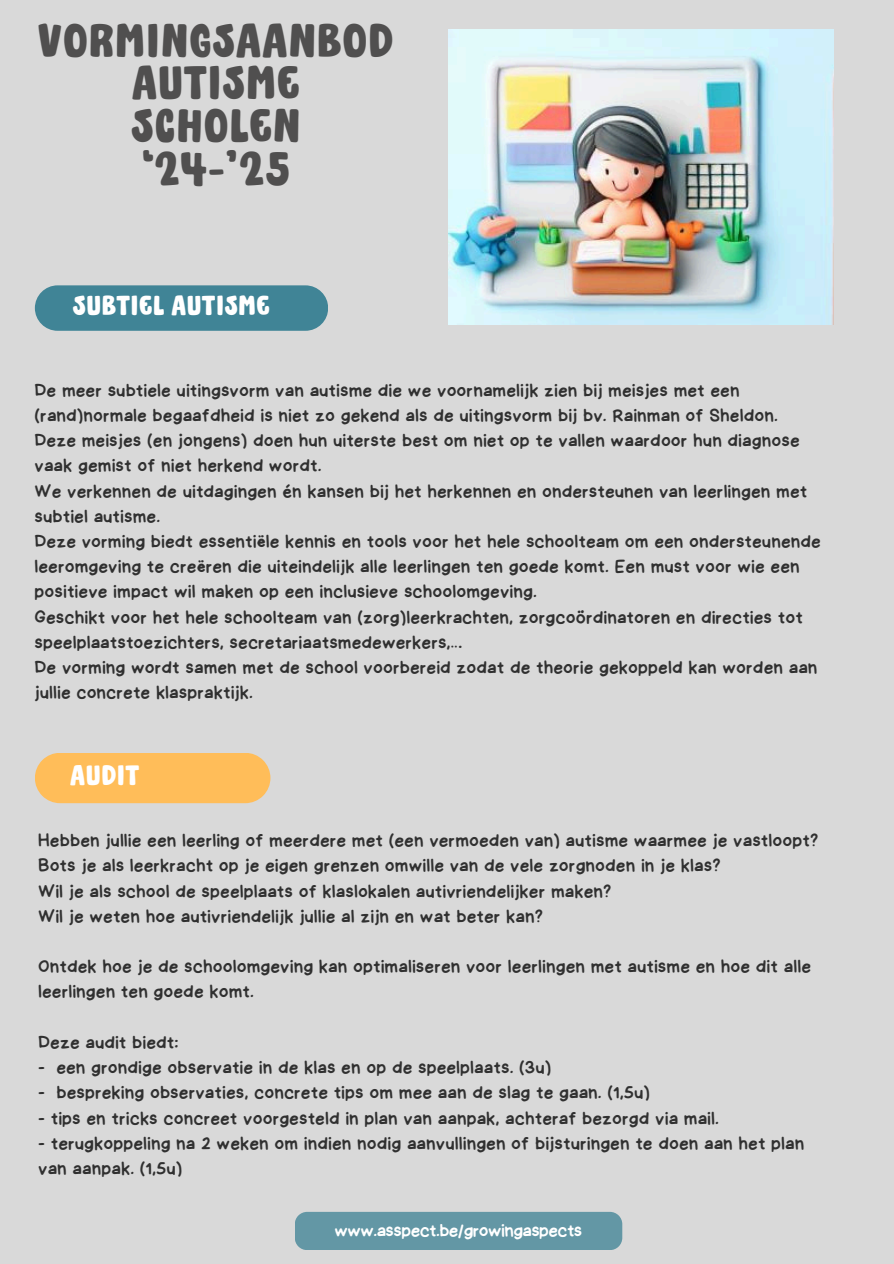
<style>
.page{position:relative;width:894px;height:1264px;background:#fff}
.page>*{position:absolute;margin:0;border:0;box-sizing:border-box;transform-origin:0 0}
.t1{font:700 47.1px/42.8px "DONGTAO";color:#504f4f;text-align:center}
.t2{font:700 28.05px "DONGTAO";color:#fff}
.t3{font:700 27.6px "DONGTAO";color:#fff}
.t4{font:18.6px/25.2px "Handyman";letter-spacing:.04em;color:#303030}
.t5{font:18.45px "Handyman";letter-spacing:.01em;color:#fff}
</style>
<div class="page">
<div style="left:0;top:0;width:893px;height:1263px;background:#d9d9d9"></div>
<div style="left:295px;top:1211px;width:327px;height:39px;background:#6397a5"></div>
<div style="left:35px;top:285px;width:293px;height:46px;background:#408496;border-radius:23px"></div>
<div style="left:35px;top:753px;width:235px;height:50px;background:#ffbd59"></div>
<img style="left:448px;top:30px;width:385px;height:295px">
<h2 class="t1" style="left:38px;top:24px;width:358px">VORMINGSAANBOD<br>AUTISME<br>SCHOLEN<br>‘24-’25</h2>
<p class="t3" style="left:72px;top:294px;width:199px">SUBTIEL AUTISME</p>
<p class="t4" style="left:35px;top:377px;width:743px">De meer subtiele uitingsvorm van autisme die we voornamelijk zien bij meisjes met een (rand)normale begaafdheid is niet zo gekend als de uitingsvorm bij bv. Rainman of Sheldon.</p>
<p class="t4" style="left:35px;top:428px;width:765px">Deze meisjes (en jongens) doen hun uiterste best om niet op te vallen waardoor hun diagnose vaak gemist of niet herkend wordt.</p>
<p class="t4" style="left:35px;top:478px;width:773px">We verkennen de uitdagingen én kansen bij het herkennen en ondersteunen van leerlingen met subtiel autisme.</p>
<p class="t4" style="left:35px;top:529px;width:786px">Deze vorming biedt essentiële kennis en tools voor het hele schoolteam om een ondersteunende leeromgeving te creëren die uiteindelijk alle leerlingen ten goede komt. Een must voor wie een positieve impact wil maken op een inclusieve schoolomgeving.</p>
<p class="t4" style="left:35px;top:604px;width:769px">Geschikt voor het hele schoolteam van (zorg)leerkrachten, zorgcoördinatoren en directies tot speelplaatstoezichters, secretariaatsmedewerkers,…</p>
<h2 class="t4" style="left:35px;top:655px;width:783px">De vorming wordt samen met de school voorbereid zodat de theorie gekoppeld kan worden aan jullie concrete klaspraktijk.</h2>
<p class="t2" style="left:70px;top:763px;width:71px">AUDIT</p>
<p class="t4" style="left:38px;top:828px;width:780px">Hebben jullie een leerling of meerdere met (een vermoeden van) autisme waarmee je vastloopt?</p>
<p class="t4" style="left:38px;top:853px;width:683px">Bots je als leerkracht op je eigen grenzen omwille van de vele zorgnoden in je klas?</p>
<p class="t4" style="left:38px;top:878px;width:574px">Wil je als school de speelplaats of klaslokalen autivriendelijker maken?</p>
<p class="t4" style="left:38px;top:903px;width:505px">Wil je weten hoe autivriendelijk jullie al zijn en wat beter kan?</p>
<p class="t4" style="left:38px;top:954px;width:773px">Ontdek hoe je de schoolomgeving kan optimaliseren voor leerlingen met autisme en hoe dit alle leerlingen ten goede komt.</p>
<p class="t4" style="left:38px;top:1029px;width:141px">Deze audit biedt:</p>
<p class="t4" style="left:38px;top:1054px;width:514px">- een grondige observatie in de klas en op de speelplaats. (3u)</p>
<p class="t4" style="left:38px;top:1080px;width:612px">- bespreking observaties, concrete tips om mee aan de slag te gaan. (1,5u)</p>
<p class="t4" style="left:38px;top:1105px;width:681px">- tips en tricks concreet voorgesteld in plan van aanpak, achteraf bezorgd via mail.</p>
<p class="t4" style="left:38px;top:1130px;width:766px">- terugkoppeling na 2 weken om indien nodig aanvullingen of bijsturingen te doen aan het plan van aanpak. (1,5u)</p>
<p class="t5" style="left:335px;top:1221px;width:248px">www.asspect.be/growingaspects</p>
</div>
